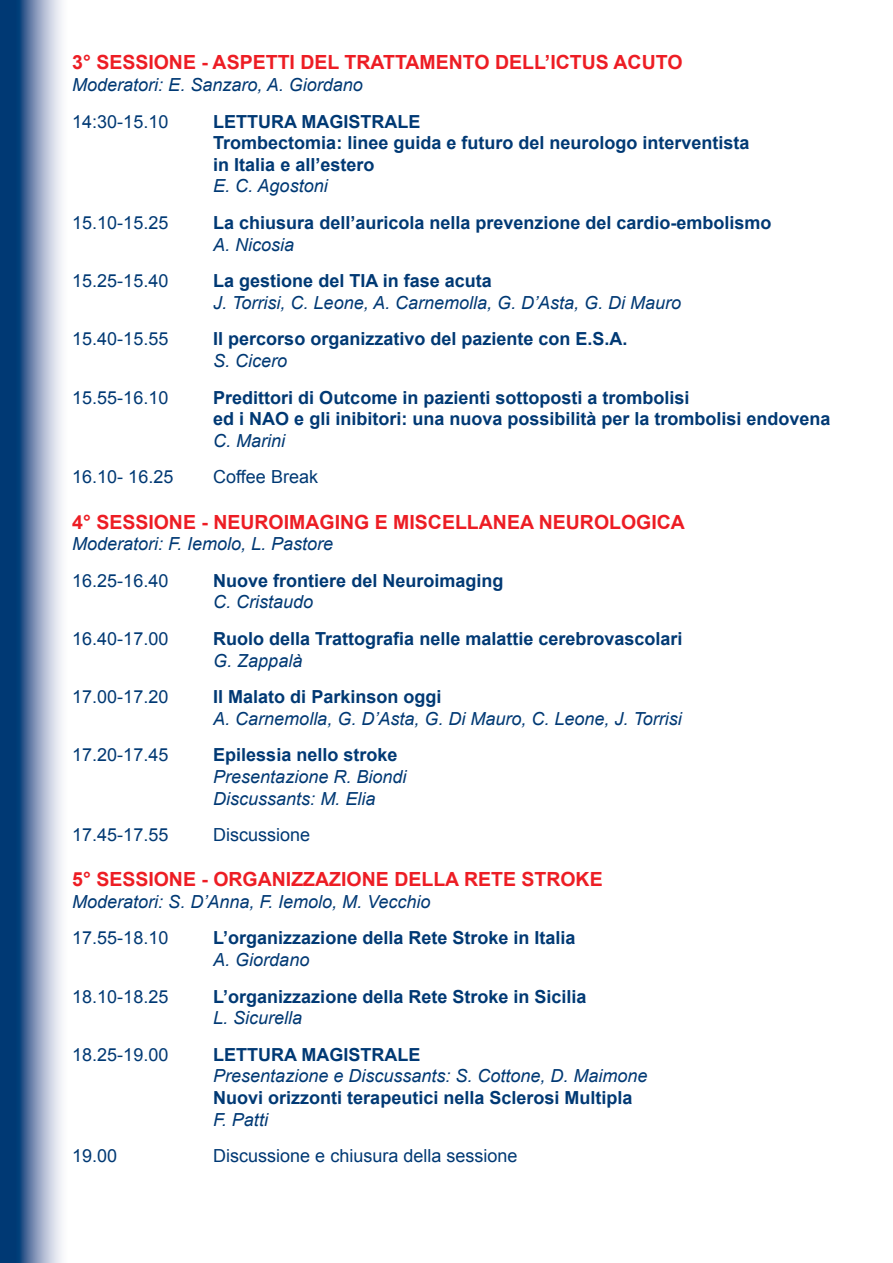
<style>
.page{position:relative;width:893px;height:1263px;background:#fff}
.page>*{position:absolute;margin:0;border:0;box-sizing:border-box;transform-origin:0 0}
.t1{font:700 19.5px "Arial";color:#ed1d24}
.t2{font:700 18px/21.6px "Arial";color:#003974}
.t3{font:italic 18px/21.6px "Arial";color:#003974}
.t4{font:18px "Arial";color:#003974}
</style>
<div class="page">
<svg style="left:0;top:0;width:62px;height:1263px;background:#6784ab"></svg>
<p class="t1" style="left:72px;top:50px;width:242px">3° SESSIONE - ASPETTI del</p>
<p class="t1" style="left:344px;top:50px;width:339px">TRATTAMENTO DELL’ICTUS ACUTO</p>
<p class="t3" style="left:72px;top:74px;width:292px">Moderatori: E. Sanzaro, A. Giordano</p>
<p class="t4" style="left:72px;top:110px;width:98px">14:30-15.10</p>
<p class="t2" style="left:213px;top:111px;width:538px">LETTURA MAGISTRALE<br>Trombectomia: linee guida e futuro del neurologo interventista in Italia e all’estero</p>
<p class="t3" style="left:213px;top:176px;width:116px">E. C. Agostoni</p>
<p class="t4" style="left:72px;top:211px;width:98px">15.10-15.25</p>
<p class="t2" style="left:213px;top:212px;width:560px">La chiusura dell’auricola nella prevenzione del cardio-embolismo</p>
<p class="t3" style="left:213px;top:234px;width:83px">A. Nicosia</p>
<p class="t4" style="left:72px;top:269px;width:98px">15.25-15.40</p>
<p class="t2" style="left:213px;top:271px;width:280px">La gestione del TIA in fase acuta</p>
<p class="t3" style="left:213px;top:292px;width:469px">J. Torrisi, C. Leone, A. Carnemolla, G. D’Asta, G. Di Mauro</p>
<p class="t4" style="left:72px;top:327px;width:98px">15.40-15.55</p>
<p class="t2" style="left:213px;top:329px;width:416px">Il percorso organizzativo del paziente con E.S.A.</p>
<p class="t3" style="left:213px;top:350px;width:76px">S. Cicero</p>
<p class="t4" style="left:72px;top:386px;width:98px">15.55-16.10</p>
<p class="t2" style="left:213px;top:387px;width:619px">Predittori di Outcome in pazienti sottoposti a trombolisi<br>ed i NAO e gli inibitori: una nuova possibilità per la trombolisi endovena</p>
<p class="t3" style="left:213px;top:430px;width:73px">C. Marini</p>
<p class="t4" style="left:72px;top:465px;width:103px">16.10- 16.25</p>
<p class="t4" style="left:213px;top:465px;width:106px">Coffee Break</p>
<p class="t1" style="left:72px;top:509px;width:614px">4° SESSIONE - NEUROIMAGING E MISCELLANEA NEUROLOGICA</p>
<p class="t3" style="left:72px;top:533px;width:262px">Moderatori: F. Iemolo, L. Pastore</p>
<p class="t4" style="left:72px;top:569px;width:98px">16.25-16.40</p>
<p class="t2" style="left:213px;top:570px;width:292px">Nuove frontiere del Neuroimaging</p>
<p class="t3" style="left:213px;top:591px;width:102px">C. Cristaudo</p>
<p class="t4" style="left:72px;top:627px;width:98px">16.40-17.00</p>
<p class="t2" style="left:213px;top:628px;width:471px">Ruolo della Trattografia nelle malattie cerebrovascolari</p>
<p class="t3" style="left:213px;top:650px;width:91px">G. Zappalà</p>
<p class="t4" style="left:72px;top:685px;width:98px">17.00-17.20</p>
<p class="t2" style="left:213px;top:686px;width:230px">Il Malato di Parkinson oggi</p>
<p class="t3" style="left:213px;top:708px;width:470px">A. Carnemolla, G. D’Asta, G. Di Mauro, C. Leone, J. Torrisi</p>
<p class="t4" style="left:72px;top:743px;width:98px">17.20-17.45</p>
<p class="t2" style="left:213px;top:745px;width:186px">Epilessia nello stroke</p>
<p class="t3" style="left:213px;top:766px;width:195px">Presentazione R. Biondi<br>Discussants: M. Elia</p>
<p class="t4" style="left:72px;top:823px;width:98px">17.45-17.55</p>
<p class="t4" style="left:213px;top:823px;width:99px">Discussione</p>
<p class="t1" style="left:72px;top:866px;width:532px">5° SESSIONE - ORGANIZZAZIONE DELLA RETE STROKE</p>
<p class="t3" style="left:72px;top:891px;width:360px">Moderatori: S. D’Anna, F. Iemolo, M. Vecchio</p>
<p class="t4" style="left:72px;top:926px;width:98px">17.55-18.10</p>
<p class="t2" style="left:213px;top:928px;width:364px">L’organizzazione della Rete Stroke in Italia</p>
<p class="t3" style="left:213px;top:949px;width:98px">A. Giordano</p>
<p class="t4" style="left:72px;top:984px;width:98px">18.10-18.25</p>
<p class="t2" style="left:213px;top:986px;width:375px">L’organizzazione della Rete Stroke in Sicilia</p>
<p class="t3" style="left:213px;top:1007px;width:91px">L. Sicurella</p>
<p class="t4" style="left:72px;top:1043px;width:98px">18.25-19.00</p>
<p class="t2" style="left:213px;top:1044px;width:209px">LETTURA MAGISTRALE</p>
<p class="t3" style="left:213px;top:1065px;width:436px">Presentazione e Discussants: S. Cottone, D. Maimone</p>
<p class="t2" style="left:213px;top:1087px;width:421px">Nuovi orizzonti terapeutici nella Sclerosi Multipla</p>
<p class="t3" style="left:213px;top:1109px;width:56px">F. Patti</p>
<p class="t4" style="left:72px;top:1144px;width:47px">19.00</p>
<p class="t4" style="left:213px;top:1144px;width:306px">Discussione e chiusura della sessione</p>
</div>
